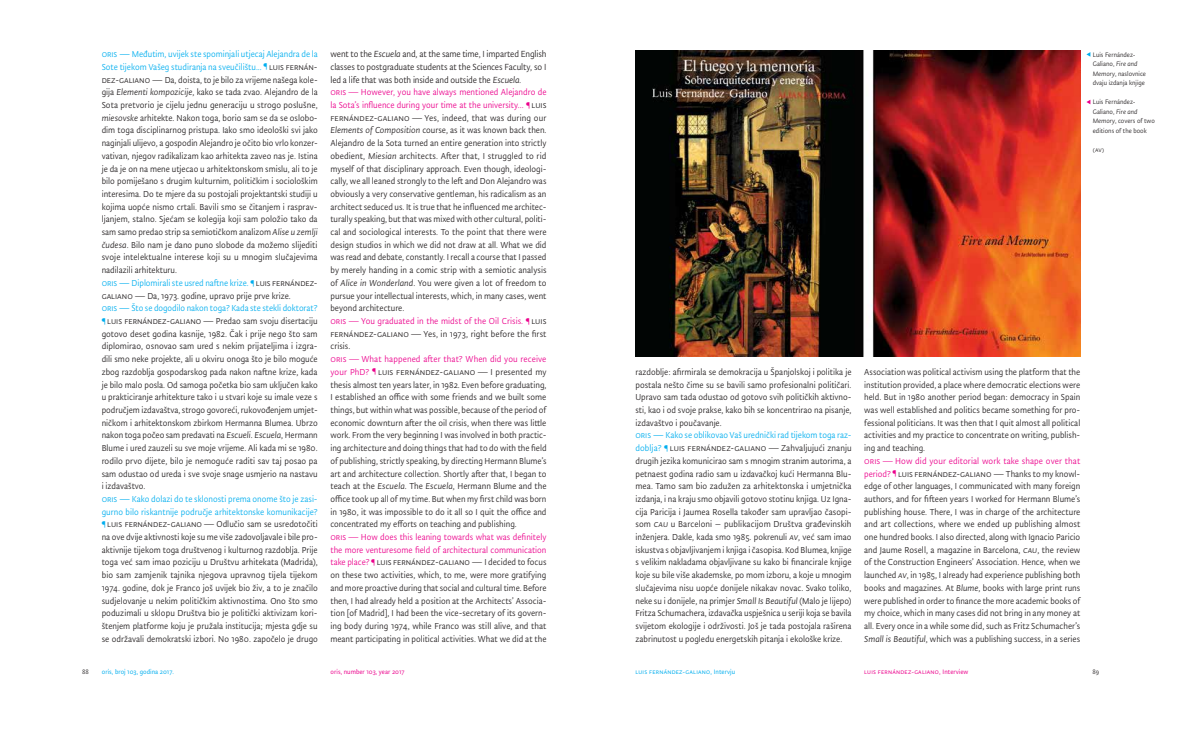
<style>
.page{position:relative;width:1182px;height:737px;background:#fff}
.page>*{position:absolute;margin:0;border:0;box-sizing:border-box;transform-origin:0 0}
.t1{font:10px/12.7px "Tempera";letter-spacing:-.01em;color:#231f20;text-align:justify}
.t2{font:9.8px/12.7px "Tempera";color:#231f20;text-align:justify}
.t3{font:7.3px/9.5px "Tempera";letter-spacing:.005em;color:#231f20}
.t4{font:7.3px "Tempera Bk A";letter-spacing:.03em;color:#ec008c}
.t5{font:7.3px "Tempera Bk A";letter-spacing:.03em;color:#00aeef}
.t6{font:7.3px "Tempera Bk A";letter-spacing:.005em;color:#00aeef}
.t7{font:7.3px "Tempera Bk A";letter-spacing:.005em;color:#ec008c}
.s1{color:#00aeef}
.s2{font-family:"Tempera Bk A";color:#00aeef}
.s3{font-style:italic}
.s4{color:#ec008c}
.s5{font-family:"Tempera Bk A";color:#ec008c}
</style>
<div class="page">
<img style="left:635px;top:51px;width:444px;height:305px">
<svg style="left:1086px;top:52px;width:4px;height:5px"></svg>
<svg style="left:1086px;top:100px;width:4px;height:4px"></svg>
<p class="t2" style="left:102px;top:48px;width:218px;text-align:left"><span class="s1">oris</span> <span class="s2">—</span> <span class="s1">Međutim, uvijek ste spominjali utjecaj Alejandra de la Sote tijekom Vašeg studiranja na sveučilištu...</span> <span class="s2">¶</span> luis fernán&shy;dez-galiano — Da, doista, to je bilo za vrijeme našega kole&shy;gija <span class="s3">Elementi kompozicije</span>, kako se tada zvao. Alejandro de la Sota pretvorio je cijelu jednu generaciju u strogo poslušne, <span class="s3">miesovske</span> arhitekte. Nakon toga, borio sam se da se oslobo&shy;dim toga disciplinarnog pristupa. Iako smo ideološki svi jako naginjali ulijevo, a gospodin Alejandro je očito bio vrlo konzer&shy;vativan, njegov radikalizam kao arhitekta zaveo nas je. Istina je da je on na mene utjecao u arhitektonskom smislu, ali to je bilo pomiješano s drugim kulturnim, političkim i sociološkim interesima. Do te mjere da su postojali projektantski studiji u kojima uopće nismo crtali. Bavili smo se čitanjem i rasprav&shy;ljanjem, stalno. Sjećam se kolegija koji sam položio tako da sam samo predao strip sa semiotičkom analizom <span class="s3">Alise u zemlji čudesa</span>. Bilo nam je dano puno slobode da možemo slijediti svoje intelektualne interese koji su u mnogim slučajevima nadilazili arhitekturu.<br><span class="s1">oris</span> <span class="s2">—</span> <span class="s1">Diplomirali ste usred naftne krize.</span> <span class="s2">¶</span> luis fernández&shy;galiano — Da, 1973. godine, upravo prije prve krize.<br><span class="s1">oris</span> <span class="s2">—</span> <span class="s1">Što se dogodilo nakon toga? Kada ste stekli doktorat? </span><span class="s2">¶</span> luis fernández-galiano — Predao sam svoju disertaciju gotovo deset godina kasnije, 1982. Čak i prije nego što sam diplomirao, osnovao sam ured s nekim prijateljima i izgra&shy;dili smo neke projekte, ali u okviru onoga što je bilo moguće zbog razdoblja gospodarskog pada nakon naftne krize, kada je bilo malo posla. Od samoga početka bio sam uključen kako u prakticiranje arhitekture tako i u stvari koje su imale veze s područjem izdavaštva, strogo govoreći, rukovođenjem umjet&shy;ničkom i arhitektonskom zbirkom Hermanna Blumea. Ubrzo nakon toga počeo sam predavati na <span class="s3">Escueli</span>. <span class="s3">Escuela</span>, Hermann Blume i ured zauzeli su sve moje vrijeme. Ali kada mi se 1980. rodilo prvo dijete, bilo je nemoguće raditi sav taj posao pa sam odustao od ureda i sve svoje snage usmjerio na nastavu i izdavaštvo.<br><span class="s1">oris</span> <span class="s2">—</span> <span class="s1">Kako dolazi do te sklonosti prema onome što je zasi&shy;gurno bilo riskantnije područje arhitektonske komunikacije? </span><span class="s2">¶</span> luis fernández-galiano — Odlučio sam se usredotočiti na ove dvije aktivnosti koje su me više zadovoljavale i bile pro&shy;aktivnije tijekom toga društvenog i kulturnog razdoblja. Prije toga već sam imao poziciju u Društvu arhitekata (Madrida), bio sam zamjenik tajnika njegova upravnog tijela tijekom 1974. godine, dok je Franco još uvijek bio živ, a to je značilo sudjelovanje u nekim političkim aktivnostima. Ono što smo poduzimali u sklopu Društva bio je politički aktivizam kori&shy;štenjem platforme koju je pružala institucija; mjesta gdje su se održavali demokratski izbori. No 1980. započelo je drugo</p>
<p class="t1" style="left:330px;top:48px;width:217px">went to the <span class="s3">Escuela</span> and, at the same time, I imparted English classes to postgraduate students at the Sciences Faculty, so I led a life that was both inside and outside the <span class="s3">Escuela.</span></p>
<p class="t2" style="left:330px;top:86px;width:218px;text-align:left"><span class="s4">oris — However, you have always mentioned Alejandro de la Sota’s influence during your time at the university...</span> <span class="s5">¶</span> luis fernández-galiano — Yes, indeed, that was during our <span class="s3">Elements of Composition</span> course, as it was known back then.<br>Alejandro de la Sota turned an entire generation into strictly obedient, <span class="s3">Miesian</span> architects. After that, I struggled to rid myself of that disciplinary approach. Even though, ideologi&shy;cally, we all leaned strongly to the left and Don Alejandro was obviously a very conservative gentleman, his radicalism as an architect seduced us. It is true that he influenced me architec&shy;turally speaking, but that was mixed with other cultural, politi&shy;cal and sociological interests. To the point that there were design studios in which we did not draw at all. What we did was read and debate, constantly. I recall a course that I passed by merely handing in a comic strip with a semiotic analysis of <span class="s3">Alice in Wonderland</span>. You were given a lot of freedom to pursue your intellectual interests, which, in many cases, went beyond architecture.<br><span class="s4">oris — You graduated in the midst of the Oil Crisis.</span> <span class="s5">¶</span> luis fernández-galiano — Yes, in 1973, right before the first crisis.</p>
<p class="t2" style="left:330px;top:353px;width:218px"><span class="s4">oris — What happened after that? When did you receive your PhD?</span> <span class="s5">¶</span> luis fernández-galiano — I presented my thesis almost ten years later, in 1982. Even before graduating, I established an office with some friends and we built some things, but within what was possible, because of the period of economic downturn after the oil crisis, when there was little work. From the very beginning I was involved in both practic&shy;ing architecture and doing things that had to do with the field of publishing, strictly speaking, by directing Hermann Blume’s art and architecture collection. Shortly after that, I began to teach at the <span class="s3">Escuela</span>. The <span class="s3">Escuela</span>, Hermann Blume and the office took up all of my time. But when my first child was born in 1980, it was impossible to do it all so I quit the office and concentrated my efforts on teaching and publishing.</p>
<p class="t2" style="left:330px;top:530px;width:217px"><span class="s4">oris — How does this leaning towards what was definitely the more venturesome field of architectural communication take place?</span> <span class="s5">¶</span> luis fernández-galiano — I decided to focus on these two activities, which, to me, were more gratifying and more proactive during that social and cultural time. Before then, I had already held a position at the Architects’ Associa&shy;tion [of Madrid], I had been the vice-secretary of its govern&shy;ing body during 1974, while Franco was still alive, and that meant participating in political activities. What we did at the</p>
<p class="t3" style="left:1092px;top:50px;width:55px">Luis Fernández-<br>Galiano, <span class="s3">Fire and<br>Memory</span>, naslovnice dvaju izdanja knjige</p>
<p class="t3" style="left:1092px;top:97px;width:63px">Luis Fernández-<br>Galiano, <span class="s3">Fire and<br>Memory</span>, covers of two editions of the book</p>
<p class="t3" style="left:1092px;top:145px;width:13px">(av)</p>
<p class="t2" style="left:635px;top:365px;width:218px;text-align:left">razdoblje: afirmirala se demokracija u Španjolskoj i politika je postala nešto čime su se bavili samo profesionalni političari.<br>Upravo sam tada odustao od gotovo svih političkih aktivno&shy;sti, kao i od svoje prakse, kako bih se koncentrirao na pisanje, izdavaštvo i poučavanje.<br><span class="s1">oris</span> <span class="s2">—</span> <span class="s1">Kako se oblikovao Vaš urednički rad tijekom toga raz&shy;doblja?</span> <span class="s2">¶</span> luis fernández-galiano — Zahvaljujući znanju drugih jezika komunicirao sam s mnogim stranim autorima, a petnaest godina radio sam u izdavačkoj kući Hermanna Blu&shy;mea. Tamo sam bio zadužen za arhitektonska i umjetnička izdanja, i na kraju smo objavili gotovo stotinu knjiga. Uz Igna&shy;cija Paricija i Jaumea Rosella također sam upravljao časopi&shy;som <span class="s3">cau</span> u Barceloni – publikacijom Društva građevinskih inženjera. Dakle, kada smo 1985. pokrenuli <span class="s3">av</span>, već sam imao iskustva s objavljivanjem i knjiga i časopisa. Kod Blumea, knjige s velikim nakladama objavljivane su kako bi financirale knjige koje su bile više akademske, po mom izboru, a koje u mnogim slučajevima nisu uopće donijele nikakav novac. Svako toliko, neke su i donijele, na primjer <span class="s3">Small Is Beautiful</span> (Malo je lijepo)<br>Fritza Schumachera, izdavačka uspješnica u seriji koja se bavila svijetom ekologije i održivosti. Još je tada postojala raširena zabrinutost u pogledu energetskih pitanja i ekološke krize.</p>
<p class="t2" style="left:864px;top:365px;width:217px">Association was political activism using the platform that the institution provided, a place where democratic elections were held. But in 1980 another period began: democracy in Spain was well established and politics became something for pro&shy;fessional politicians. It was then that I quit almost all political activities and my practice to concentrate on writing, publish&shy;ing and teaching.</p>
<p class="t2" style="left:864px;top:454px;width:218px"><span class="s4">oris — How did your editorial work take shape over that period?</span> <span class="s5">¶</span> luis fernández-galiano — Thanks to my knowl&shy;edge of other languages, I communicated with many foreign authors, and for fifteen years I worked for Hermann Blume’s publishing house. There, I was in charge of the architecture and art collections, where we ended up publishing almost one hundred books. I also directed, along with Ignacio Paricio and Jaume Rosell, a magazine in Barcelona, <span class="s3">cau</span>, the review of the Construction Engineers’ Association. Hence, when we launched <span class="s3">av</span>, in 1985, I already had experience publishing both books and magazines. At <span class="s3">Blume</span>, books with large print runs were published in order to finance the more academic books of my choice, which in many cases did not bring in any money at all. Every once in a while some did, such as Fritz Schumacher’s <span class="s3">Small is Beautiful</span>, which was a publishing success, in a series</p>
<p class="t3" style="left:82px;top:667px;width:8px">88</p>
<p class="t6" style="left:102px;top:667px;width:74px">oris, broj 103, godina 2017.</p>
<p class="t7" style="left:330px;top:667px;width:75px">oris, number 103, year 2017</p>
<p class="t5" style="left:635px;top:667px;width:101px">LUIS FERNÁNDEZ-GALIANO, Intervju</p>
<p class="t4" style="left:864px;top:667px;width:106px">LUIS FERNÁNDEZ-GALIANO, Interview</p>
<p class="t3" style="left:1092px;top:667px;width:8px">89</p>
</div>
